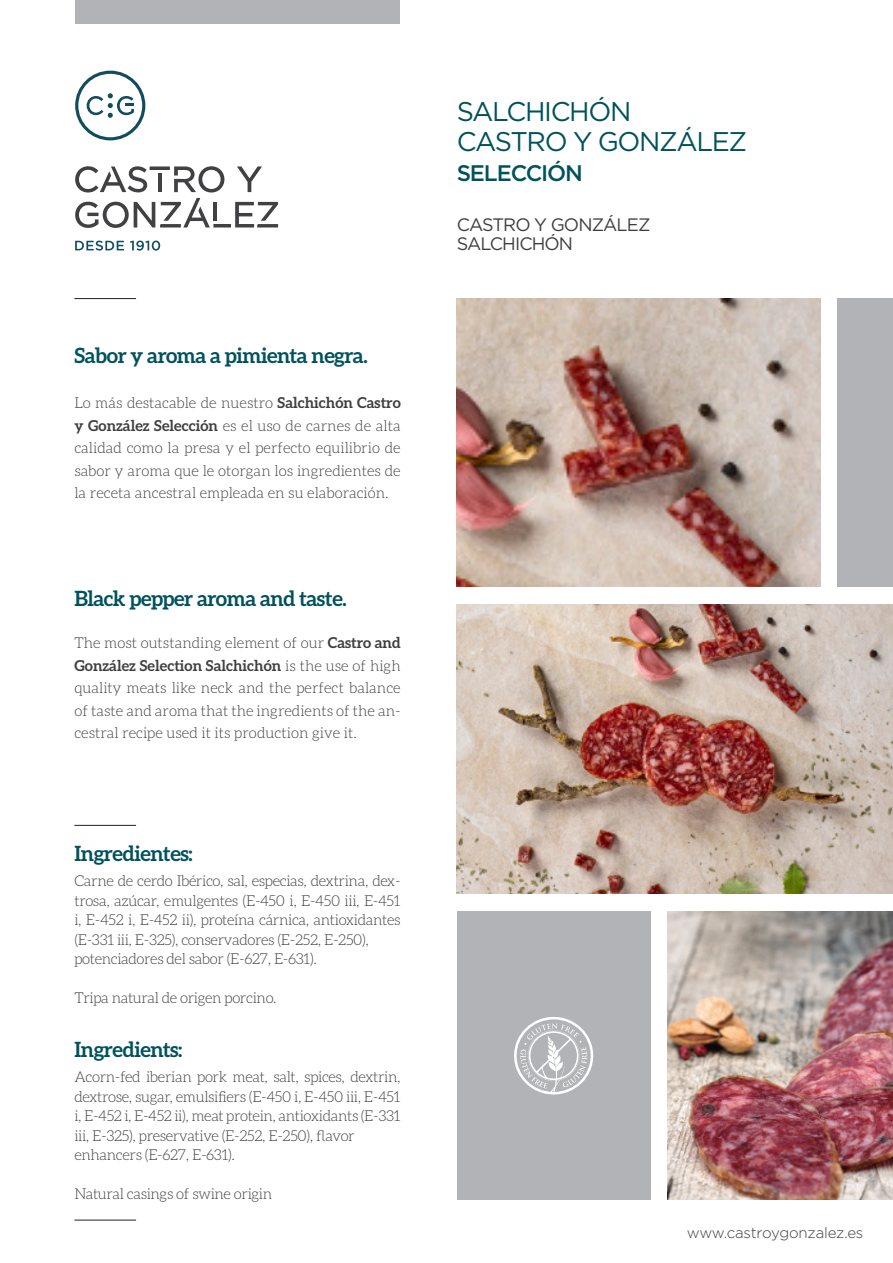
<style>
.page{position:relative;width:893px;height:1263px;background:#fff}
.page>*{position:absolute;margin:0;border:0;box-sizing:border-box;transform-origin:0 0}
.t1{font:27px/30px "Gotham";letter-spacing:-.05em;color:#00525d}
.t2{font:500 22.5px "Gotham";letter-spacing:-.05em;color:#00525d}
.t3{font:700 21px "Aleo";letter-spacing:-.025em;color:#00525d}
.t4{font:18px/19.5px "Gotham";letter-spacing:-.05em;color:#3e3e3f}
.t5{font:300 15px/22.5px "Aleo";letter-spacing:-.025em;color:#3e3e3f;text-align:justify}
.t6{font:300 15px "Gotham";letter-spacing:-.01em;color:#3e3e3f}
.s1{font-weight:700}
</style>
<div class="page">
<hr style="left:74px;top:298px;width:62px;height:1px;background:#231f20">
<hr style="left:74px;top:825px;width:62px;height:1px;background:#231f20">
<hr style="left:74px;top:1220px;width:62px;height:1px;background:#231f20">
<img style="left:457px;top:298px;width:363px;height:288px">
<img style="left:457px;top:605px;width:436px;height:288px">
<img style="left:668px;top:912px;width:225px;height:288px">
<div style="left:457px;top:912px;width:194px;height:288px;background:#b2b3b7"></div>
<div style="left:838px;top:298px;width:55px;height:288px;background:#b2b3b7"></div>
<div style="left:75px;top:0;width:325px;height:23px;background:#b2b3b7"></div>
<svg style="left:514px;top:1017px;width:79px;height:77px"></svg>
<svg style="left:75px;top:71px;width:70px;height:69px"></svg>
<svg style="left:75px;top:166px;width:149px;height:26px"></svg>
<svg style="left:237px;top:166px;width:25px;height:26px"></svg>
<svg style="left:75px;top:198px;width:203px;height:30px"></svg>
<svg style="left:75px;top:241px;width:49px;height:10px"></svg>
<svg style="left:130px;top:241px;width:30px;height:10px"></svg>
<h3 class="t3" style="left:74px;top:344px;width:295px">Sabor y aroma a pimienta negra.</h3>
<p class="t5" style="left:74px;top:392px;width:328px">Lo más destacable de nuestro <span class="s1">Salchichón Castro y González Selección</span> es el uso de carnes de alta calidad como la presa y el perfecto equilibrio de sabor y aroma que le otorgan los ingredientes de la receta ancestral empleada en su elaboración.</p>
<h3 class="t3" style="left:74px;top:586px;width:274px">Black pepper aroma and taste.</h3>
<p class="t5" style="left:74px;top:632px;width:328px">The most outstanding element of our <span class="s1">Castro and González Selection Salchichón</span> is the use of high quality meats like neck and the perfect balance of taste and aroma that the ingredients of the an&shy;cestral recipe used it its production give it.</p>
<h3 class="t3" style="left:74px;top:841px;width:120px">Ingredientes:</h3>
<p class="t5" style="left:74px;top:871px;width:328px;line-height:19.5px;text-align:left">Carne de cerdo Ibérico, sal, especias, dextrina, dex&shy;trosa, azúcar, emulgentes (E-450 i, E-450 iii, E-451 i, E-452 i, E-452 ii), proteína cárnica, antioxidantes (E-331 iii, E-325), conservadores (E-252, E-250), potenciadores del sabor (E-627, E-631).</p>
<p class="t5" style="left:74px;top:986px;width:204px">Tripa natural de origen porcino.</p>
<h3 class="t3" style="left:74px;top:1037px;width:109px">Ingredients:</h3>
<p class="t5" style="left:74px;top:1067px;width:328px;line-height:19.5px;text-align:left">Acorn-fed iberian pork meat, salt, spices, dextrin, dextrose, sugar, emulsifiers (E-450 i, E-450 iii, E-451 i, E-452 i, E-452 ii), meat protein, antioxidants (E-331 iii, E-325), preservative (E-252, E-250), flavor enhancers (E-627, E-631).</p>
<p class="t5" style="left:74px;top:1183px;width:199px">Natural casings of swine origin</p>
<h1 class="t1" style="left:457px;top:96px;width:292px">SALCHICHÓN<br>CASTRO Y GONZÁLEZ</h1>
<h2 class="t2" style="left:457px;top:159px;width:128px">SELECCIÓN</h2>
<p class="t4" style="left:457px;top:214px;width:195px">CASTRO Y GONZÁLEZ<br>SALCHICHÓN</p>
<p class="t6" style="left:687px;top:1223px;width:178px">www.castroygonzalez.es</p>
</div>
